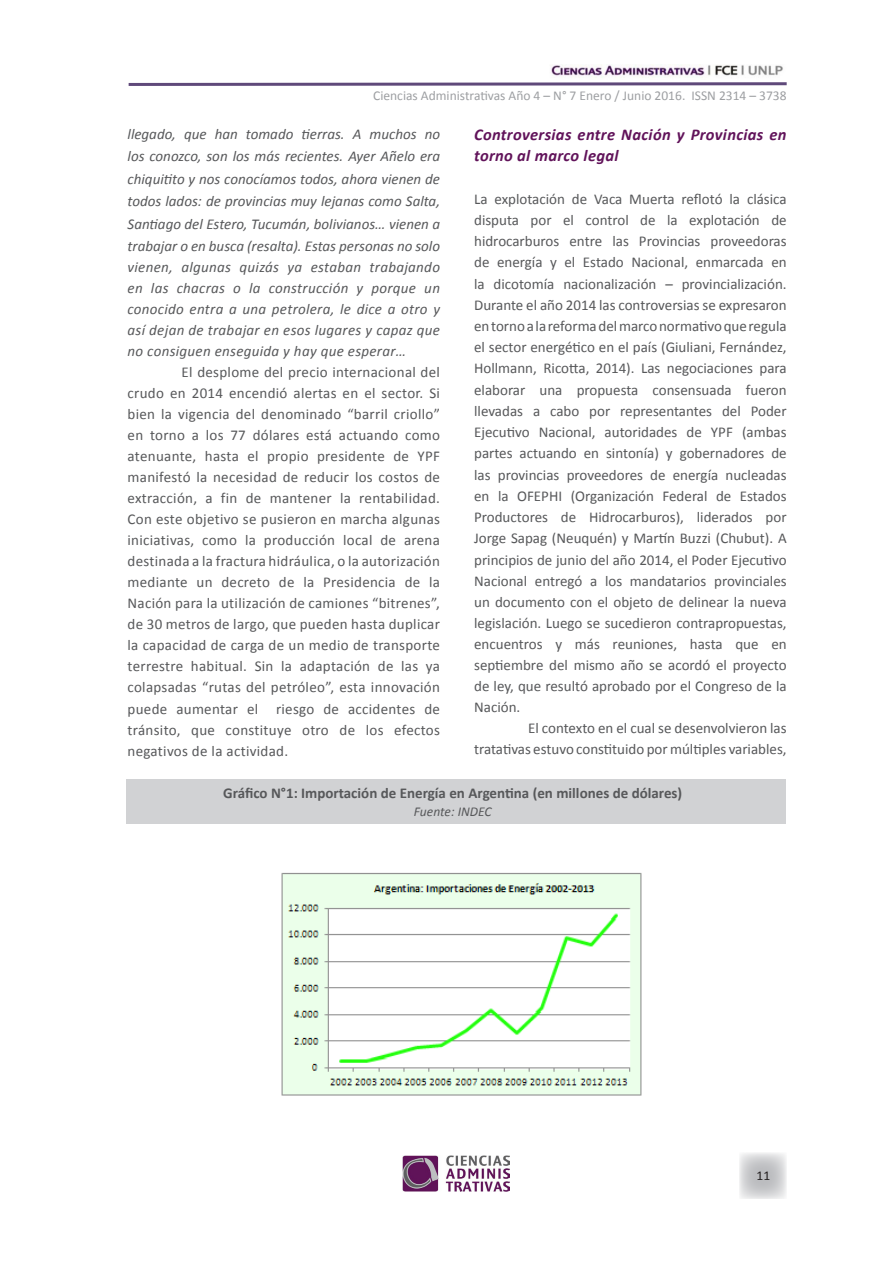
<style>
.page{position:relative;width:893px;height:1263px;background:#fff}
.page>*{position:absolute;margin:0;border:0;box-sizing:border-box;transform-origin:0 0}
.t1{font:italic 700 16.5px/21.3px "Calibri";letter-spacing:.02em;color:#61135a}
.t2{font:15px/21.1px "Calibri";color:#57585a;text-align:justify}
.t3{font:italic 15px/22.5px "Calibri";letter-spacing:.005em;color:#57585a;text-align:justify}
.t4{font:700 15px "Calibri";color:#57585a}
.t5{font:13.5px "Calibri";color:#9d9fa2}
.t6{font:italic 13.5px "Calibri";color:#57585a}
.t7{font:13.5px "Calibri";color:#231f20}
</style>
<div class="page">
<img style="left:402px;top:1155px;width:107px;height:37px">
<img style="left:551px;top:65px;width:232px;height:13px">
<svg style="left:128px;top:82px;width:659px;height:4px;background:#86769b"></svg>
<svg style="left:739px;top:1153px;width:48px;height:46px;background:#d4d5d6"></svg>
<img style="left:281px;top:872px;width:361px;height:224px">
<div style="left:127px;top:779px;width:659px;height:44px;background:#d1d2d4"></div>
<p class="t5" style="left:373px;top:87px;width:415px">Ciencias Administrativas Año 4 – N° 7 Enero / Junio 2016. ISSN 2314 – 3738</p>
<p class="t1" style="left:474px;top:124px;width:314px">Controversias entre Nación y Provincias en torno al marco legal</p>
<p class="t2" style="left:474px;top:188px;width:314px">La explotación de Vaca Muerta reflotó la clásica disputa por el control de la explotación de hidrocarburos entre las Provincias proveedoras de energía y el Estado Nacional, enmarcada en la dicotomía nacionalización – provincialización.<br>Durante el año 2014 las controversias se expresaron en torno a la reforma del marco normativo que regula el sector energético en el país (Giuliani, Fernández, Hollmann, Ricotta, 2014). Las negociaciones para elaborar una propuesta consensuada fueron llevadas a cabo por representantes del Poder Ejecutivo Nacional, autoridades de YPF (ambas partes actuando en sintonía) y gobernadores de las provincias proveedores de energía nucleadas en la OFEPHI (Organización Federal de Estados Productores de Hidrocarburos), liderados por Jorge Sapag (Neuquén) y Martín Buzzi (Chubut). A principios de junio del año 2014, el Poder Ejecutivo Nacional entregó a los mandatarios provinciales un documento con el objeto de delinear la nueva legislación. Luego se sucedieron contrapropuestas, encuentros y más reuniones, hasta que en septiembre del mismo año se acordó el proyecto de ley, que resultó aprobado por el Congreso de la Nación.</p>
<p class="t2" style="left:474px;top:717px;width:314px;text-align:right">El contexto en el cual se desenvolvieron las tratativas estuvo constituido por múltiples variables,</p>
<p class="t3" style="left:128px;top:122px;width:314px">llegado, que han tomado tierras. A muchos no los conozco, son los más recientes. Ayer Añelo era chiquitito y nos conocíamos todos, ahora vienen de todos lados: de provincias muy lejanas como Salta, Santiago del Estero, Tucumán, bolivianos… vienen a trabajar o en busca (resalta). Estas personas no solo</p>
<p class="t3" style="left:128px;top:256px;width:314px;line-height:21px">vienen, algunas quizás ya estaban trabajando en las chacras o la construcción y porque un conocido entra a una petrolera, le dice a otro y así dejan de trabajar en esos lugares y capaz que no consiguen enseguida y hay que esperar…</p>
<p class="t2" style="left:128px;top:362px;width:314px;text-indent:54px">El desplome del precio internacional del crudo en 2014 encendió alertas en el sector. Si bien la vigencia del denominado “barril criollo” en torno a los 77 dólares está actuando como atenuante, hasta el propio presidente de YPF manifestó la necesidad de reducir los costos de extracción, a fin de mantener la rentabilidad.<br>Con este objetivo se pusieron en marcha algunas iniciativas, como la producción local de arena destinada a la fractura hidráulica, o la autorización mediante un decreto de la Presidencia de la Nación para la utilización de camiones “bitrenes”, de 30 metros de largo, que pueden hasta duplicar la capacidad de carga de un medio de transporte terrestre habitual. Sin la adaptación de las ya colapsadas “rutas del petróleo”, esta innovación puede aumentar el riesgo de accidentes de tránsito, que constituye otro de los efectos negativos de la actividad.</p>
<p class="t4" style="left:223px;top:783px;width:461px">Gráfico N°1: Importación de Energía en Argentina (en millones de dólares)</p>
<p class="t6" style="left:414px;top:802px;width:79px">Fuente: INDEC</p>
<p class="t7" style="left:758px;top:1164px;width:8px">9</p>
<p class="t7" style="left:756px;top:1166px;width:15px">11</p>
</div>
